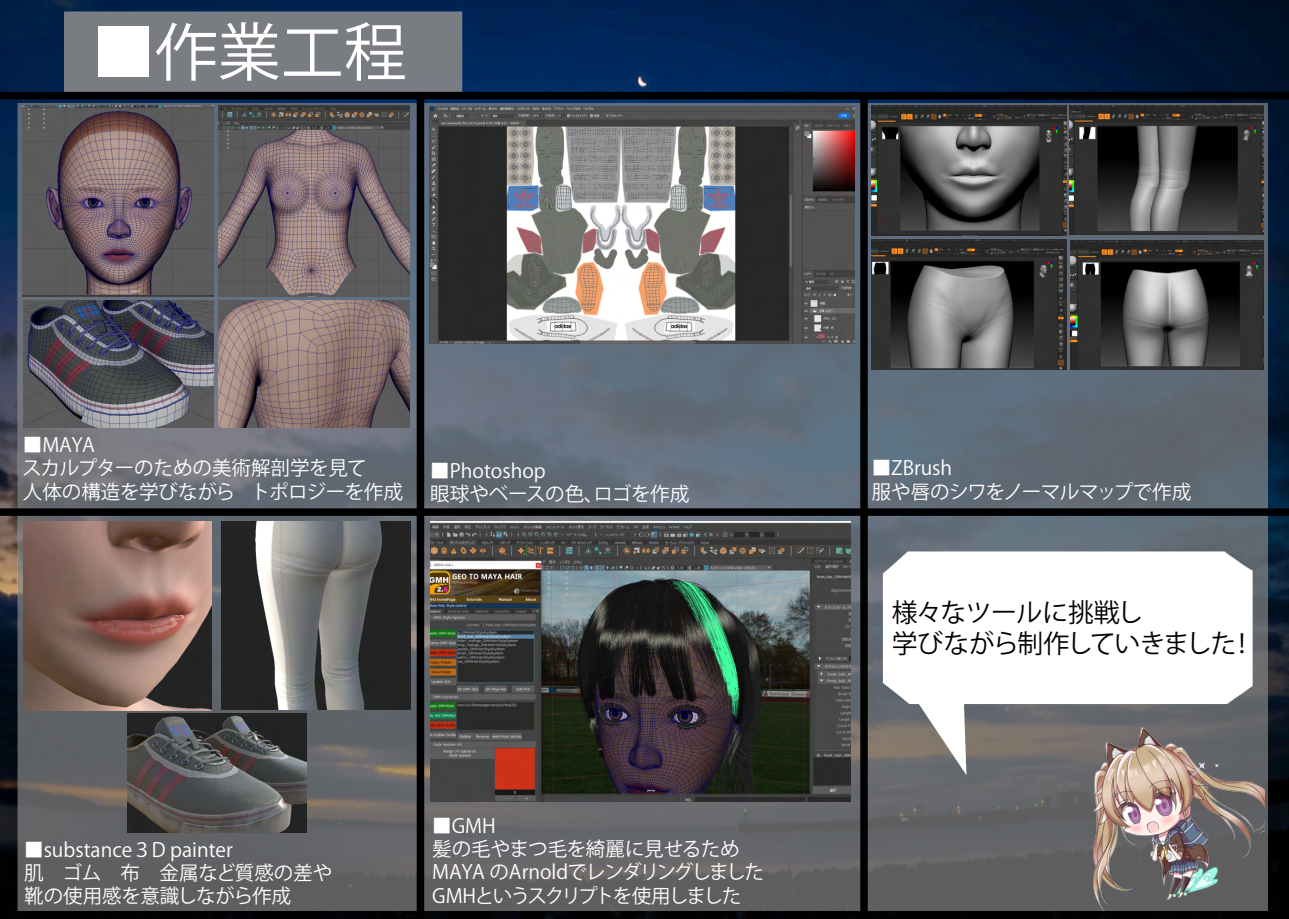
<style>
.page{position:relative;width:1289px;height:919px;background:#fff}
.page>*{position:absolute;margin:0;border:0;box-sizing:border-box;transform-origin:0 0}
.t1{font:63px "Koz Go Pr 6 N";color:#fff}
.t2{font:25.8px/31px "Koz Go Pr 6 N";letter-spacing:-.03em;color:#000}
.t3{font:19.5px/23.4px "Koz Go Pr 6 N";color:#fff}
.t4{font:19.5px/23.4px "Koz Go Pr 6 N";letter-spacing:-.02em;color:#fff}
.t5{font:19.5px/23.4px "Koz Go Pr 6 N";letter-spacing:-.035em;color:#fff}
</style>
<div class="page">
<img style="left:8px;top:0;width:1115px;height:416px">
<img style="left:0;top:187px;width:8px;height:229px">
<img style="left:1135px;top:113px;width:153px;height:267px">
<img style="left:0;top:0;width:479px;height:187px">
<img style="left:0;top:416px;width:811px;height:502px">
<img style="left:14px;top:889px;width:450px;height:29px">
<img style="left:811px;top:380px;width:477px;height:538px">
<img style="left:22px;top:105px;width:191px;height:191px">
<img style="left:218px;top:105px;width:191px;height:191px">
<img style="left:429px;top:107px;width:425px;height:237px">
<img style="left:871px;top:113px;width:195px;height:122px">
<img style="left:1069px;top:113px;width:194px;height:122px">
<img style="left:871px;top:239px;width:195px;height:130px">
<img style="left:1070px;top:240px;width:193px;height:129px">
<img style="left:23px;top:522px;width:188px;height:188px">
<img style="left:222px;top:521px;width:188px;height:188px">
<img style="left:430px;top:521px;width:420px;height:280px">
<img style="left:23px;top:300px;width:191px;height:127px">
<img style="left:218px;top:300px;width:191px;height:127px">
<img style="left:128px;top:713px;width:179px;height:119px">
<img style="left:811px;top:0;width:477px;height:113px">
<div style="left:0;top:92px;width:1288px;height:7px;background:#000"></div>
<div style="left:0;top:508px;width:1288px;height:8px;background:#000"></div>
<div style="left:417px;top:96px;width:7px;height:822px;background:#000"></div>
<div style="left:860px;top:96px;width:7px;height:822px;background:#000"></div>
<h1 class="t1" style="left:92px;top:17px;width:316px">■作業工程</h1>
<p class="t4" style="left:22px;top:433px;width:402px">■MAYA<br>スカルプターのための美術解剖学を見て<br>人体の構造を学びながら　トポロジーを作成　</p>
<p class="t3" style="left:430px;top:459px;width:260px">■Photoshop<br>眼球やベースの色、ロゴを作成</p>
<p class="t4" style="left:871px;top:457px;width:321px">■ZBrush<br>服や唇のシワをノーマルマップで作成</p>
<h2 class="t2" style="left:891px;top:597px;width:364px">様々なツールに挑戦し<br>学びながら制作していきました！</h2>
<p class="t3" style="left:24px;top:838px;width:310px">■substance３D painter<br>肌　ゴム　布　金属など質感の差や靴の使用感を意識しながら作成</p>
<p class="t5" style="left:432px;top:814px;width:333px">■GMH<br>髪の毛やまつ毛を綺麗に見せるため<br>MAYA のArnoldでレンダリングしました<br>GMHというスクリプトを使用しました</p>
</div>
